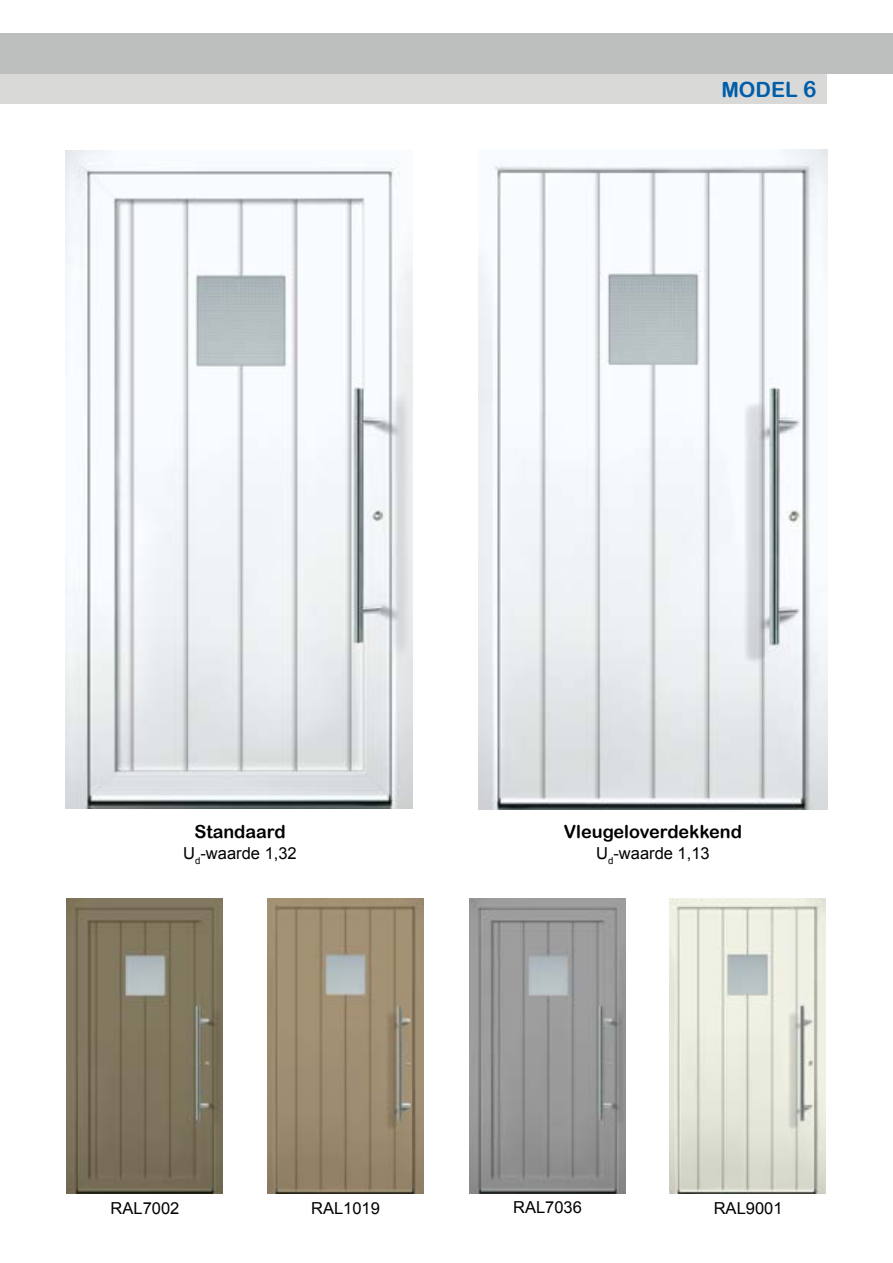
<style>
.page{position:relative;width:893px;height:1263px;background:#fff}
.page>*{position:absolute;margin:0;border:0;box-sizing:border-box;transform-origin:0 0}
.t1{font:21px "Arial Rounded MT Bold";color:#005ea8}
.t2{font:18px "Arial Rounded MT Bold";color:#000}
.t3{font:16.5px "Arial";color:#000}
.s1{font-size:22.5px}
</style>
<div class="page">
<div style="left:0;top:74px;width:827px;height:30px;background:#d9d9d8"></div>
<div style="left:0;top:33px;width:893px;height:41px;background:#bdbfbe"></div>
<img style="left:267px;top:898px;width:156px;height:295px">
<img style="left:469px;top:898px;width:156px;height:295px">
<img style="left:669px;top:898px;width:157px;height:295px">
<img style="left:66px;top:898px;width:157px;height:295px">
<img style="left:479px;top:150px;width:348px;height:659px">
<img style="left:66px;top:150px;width:347px;height:659px">
<p class="t1" style="left:721px;top:78px;width:96px">Model <span class="s1">6</span></p>
<p class="t2" style="left:194px;top:821px;width:93px">Standaard</p>
<p class="t2" style="left:564px;top:821px;width:180px">Vleugeloverdekkend</p>
<p class="t3" style="left:183px;top:842px;width:115px">U<sub>d</sub>-waarde 1,32</p>
<p class="t3" style="left:596px;top:842px;width:115px">U<sub>d</sub>-waarde 1,13</p>
<p class="t3" style="left:111px;top:1197px;width:70px">RAL7002</p>
<p class="t3" style="left:311px;top:1197px;width:70px">RAL1019</p>
<p class="t3" style="left:513px;top:1197px;width:70px">RAL7036</p>
<p class="t3" style="left:714px;top:1197px;width:70px">RAL9001</p>
</div>
